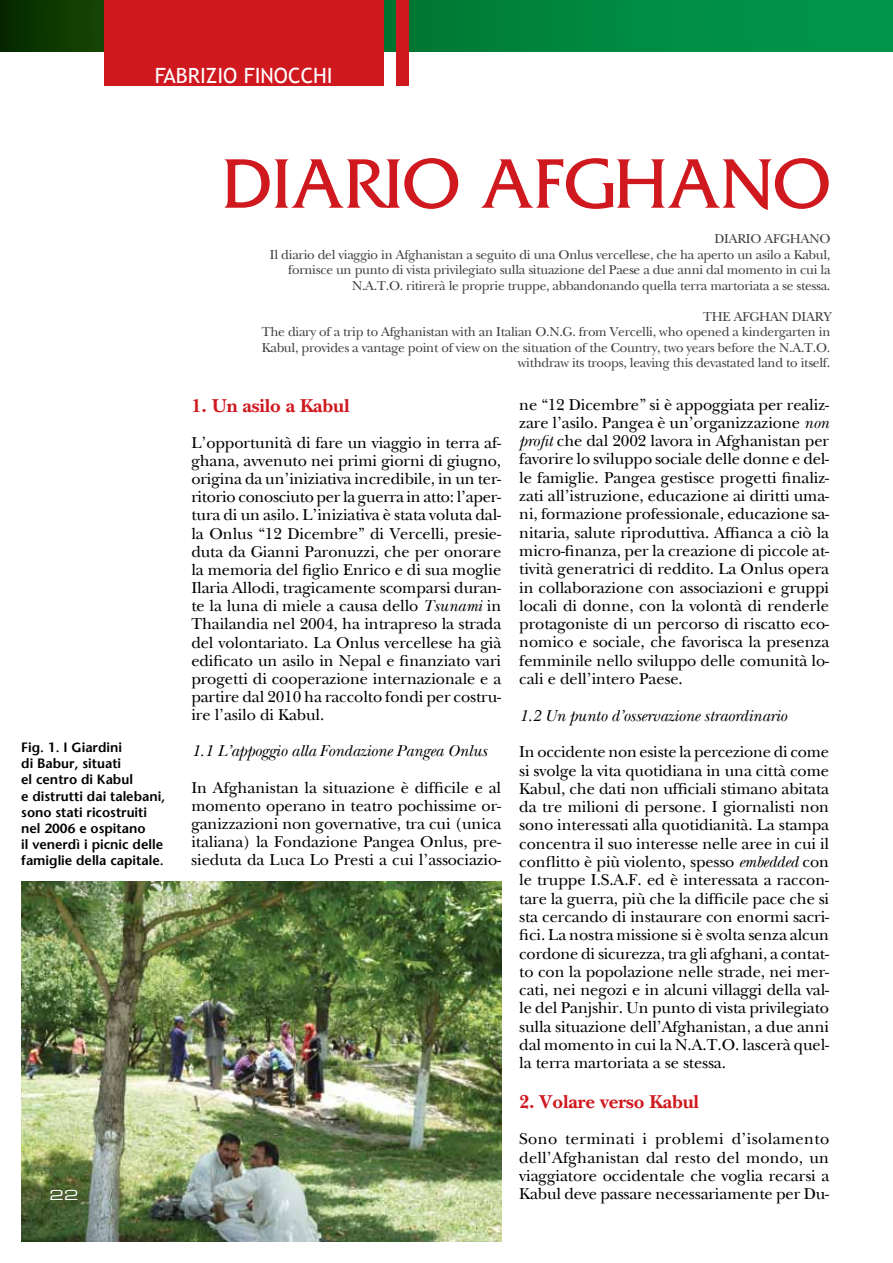
<style>
.page{position:relative;width:893px;height:1263px;background:#fff}
.page>*{position:absolute;margin:0;border:0;box-sizing:border-box;transform-origin:0 0}
.t1{font:73.5px "Friz Quadrata";color:#d0181f}
.t2{font:21px "Trebuchet MS";color:#fff}
.t3{font:700 19.5px "New Baskerville";letter-spacing:-.005em;color:#d0181f}
.t4{font:16.5px/18.3px "New Baskerville";letter-spacing:-.005em;color:#000;text-align:justify}
.t5{font:italic 16.5px "New Baskerville";letter-spacing:-.005em;color:#000}
.t6{font:13.5px/15.5px "New Baskerville";letter-spacing:-.02em;color:#414042;text-align:right}
.t7{font:600 13.5px/16.2px "Stone Sans";color:#000}
.t8{font:13.5px "Eurostile Extended Two";color:#fff;scale:1.11 1}
.s1{font-style:italic}
</style>
<div class="page">
<svg style="left:0;top:0;width:893px;height:51px"></svg>
<div style="left:104px;top:0;width:280px;height:86px;background:#d0181f"></div>
<div style="left:396px;top:0;width:12px;height:85px;background:#d0181f"></div>
<img style="left:21px;top:882px;width:480px;height:360px">
<p class="t2" style="left:155px;top:64px;width:180px">FABRIZIO FINOCCHI</p>
<p class="t7" style="left:21px;top:739px;width:145px">Fig. 1. I Giardini<br>di Babur, situati<br>el centro di Kabul<br>e distrutti dai talebani, sono stati ricostruiti nel 2006 e ospitano<br>il venerdì i picnic delle famiglie della capitale.</p>
<p class="t8" style="left:50px;top:1185px;width:28px">22</p>
<h1 class="t1" style="left:222px;top:140px;width:610px">DIARIO AFGHANO</h1>
<p class="t6" style="left:270px;top:231px;width:562px">Diario afghano<br>Il diario del viaggio in Afghanistan a seguito di una Onlus vercellese, che ha aperto un asilo a Kabul, fornisce un punto di vista privilegiato sulla situazione del Paese a due anni dal momento in cui la N.A.T.O. ritirerà le proprie truppe, abbandonando quella terra martoriata a se stessa.</p>
<p class="t6" style="left:262px;top:309px;width:570px">t he Afghan d iary<br>The diary of a trip to Afghanistan with an Italian O.N.G. from Vercelli, who opened a kindergarten in Kabul, provides a vantage point of view on the situation of the Country, two years before the N.A.T.O. withdraw its troops, leaving this devastated land to itself.</p>
<p class="t3" style="left:191px;top:394px;width:160px">1. Un asilo a Kabul</p>
<p class="t4" style="left:191px;top:433px;width:312px">L’opportunità di fare un viaggio in terra af&shy;ghana, avvenuto nei primi giorni di giugno, origina da un’iniziativa incredibile, in un ter&shy;ritorio conosciuto per la guerra in atto: l’aper&shy;tura di un asilo. L’iniziativa è stata voluta dal&shy;la Onlus “12 Dicembre” di Vercelli, presie&shy;duta da Gianni Paronuzzi, che per onorare la memoria del figlio Enrico e di sua moglie Ilaria Allodi, tragicamente scomparsi duran&shy;te la luna di miele a causa dello <span class="s1">Tsunami</span> in Thailandia nel 2004, ha intrapreso la strada del volontariato. La Onlus vercellese ha già edificato un asilo in Nepal e finanziato vari progetti di cooperazione internazionale e a partire dal 2010 ha raccolto fondi per costru&shy;ire l’asilo di Kabul.</p>
<p class="t5" style="left:191px;top:741px;width:297px">1.1 L’appoggio alla Fondazione Pangea Onlus</p>
<p class="t4" style="left:191px;top:778px;width:311px">In Afghanistan la situazione è difficile e al momento operano in teatro pochissime or&shy;ganizzazioni non governative, tra cui (unica italiana) la Fondazione Pangea Onlus, pre&shy;sieduta da Luca Lo Presti a cui l’associazio-</p>
<p class="t4" style="left:519px;top:395px;width:312px">ne “12 Dicembre” si è appoggiata per realiz&shy;zare l’asilo. Pangea è un’organizzazione <span class="s1">non profit</span> che dal 2002 lavora in Afghanistan per favorire lo sviluppo sociale delle donne e del&shy;le famiglie. Pangea gestisce progetti finaliz&shy;zati all’istruzione, educazione ai diritti uma&shy;ni, formazione professionale, educazione sa&shy;nitaria, salute riproduttiva. Affianca a ciò la micro-finanza, per la creazione di piccole at&shy;tività generatrici di reddito. La Onlus opera in collaborazione con associazioni e gruppi locali di donne, con la volontà di renderle protagoniste di un percorso di riscatto eco&shy;nomico e sociale, che favorisca la presenza femminile nello sviluppo delle comunità lo&shy;cali e dell’intero Paese.</p>
<p class="t5" style="left:519px;top:705px;width:269px">1.2 Un punto d’osservazione straordinario</p>
<p class="t4" style="left:519px;top:742px;width:311px">In occidente non esiste la percezione di come si svolge la vita quotidiana in una città come Kabul, che dati non ufficiali stimano abitata da tre milioni di persone. I giornalisti non sono interessati alla quotidianità. La stampa concentra il suo interesse nelle aree in cui il conflitto è più violento, spesso <span class="s1">embedded</span> con le truppe I.S.A.F. ed è interessata a raccon&shy;tare la guerra, più che la difficile pace che si sta cercando di instaurare con enormi sacri&shy;fici. La nostra missione si è svolta senza alcun cordone di sicurezza, tra gli afghani, a contat&shy;to con la popolazione nelle strade, nei mer&shy;cati, nei negozi e in alcuni villaggi della val&shy;le del Panjshir. Un punto di vista privilegiato sulla situazione dell’Afghanistan, a due anni dal momento in cui la N.A.T.O. lascerà quel&shy;la terra martoriata a se stessa.</p>
<p class="t3" style="left:519px;top:1090px;width:181px">2. Volare verso Kabul</p>
<p class="t4" style="left:519px;top:1130px;width:312px">Sono terminati i problemi d’isolamento dell’Afghanistan dal resto del mondo, un viaggiatore occidentale che voglia recarsi a Kabul deve passare necessariamente per Du-</p>
</div>
